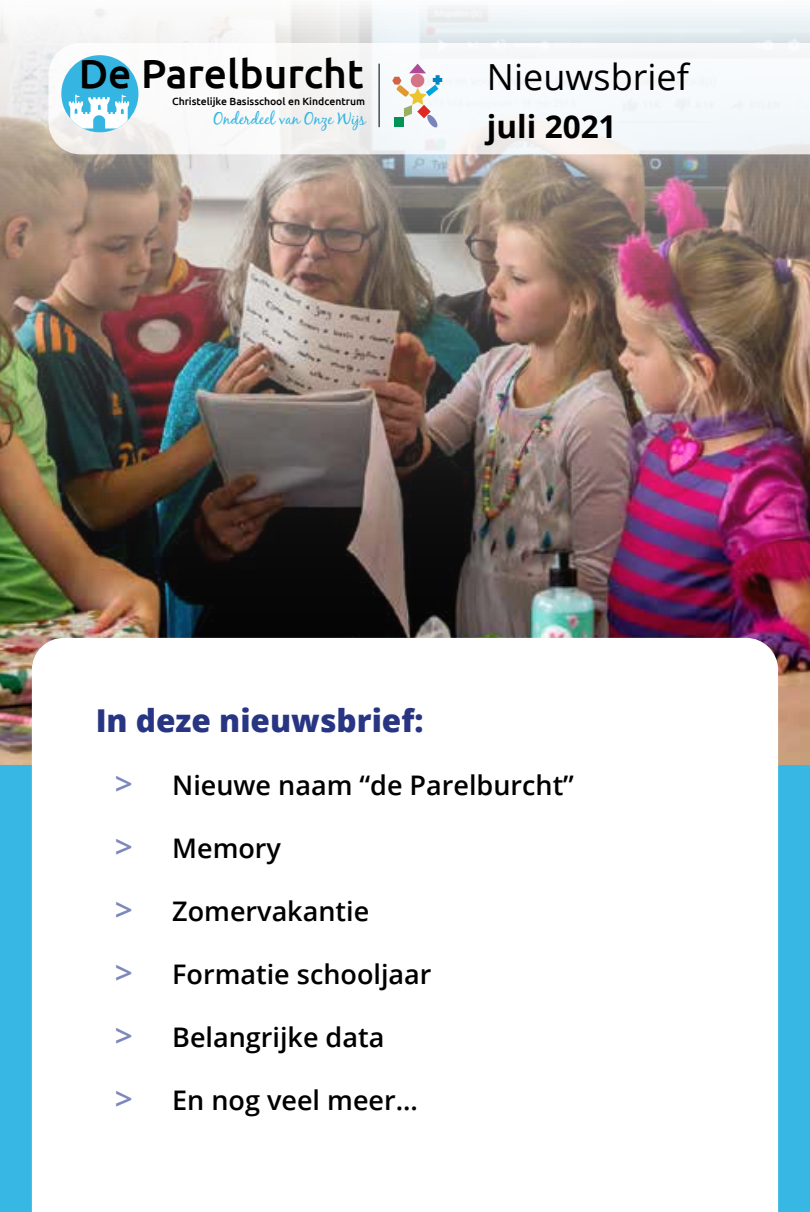
<style>
.page{position:relative;width:810px;height:1212px;background:#fff}
.page>*{position:absolute;margin:0;border:0;box-sizing:border-box;transform-origin:0 0}
.t1{font:500 40.73px "Ubuntu";color:#000}
.t2{font:36px "Open Sans";color:#000}
.t3{font:800 31.5px "Open Sans";color:#283583}
.t4{font:700 31.5px "Open Sans";color:#000}
.t5{font:600 27px "Open Sans";color:#000}
.t6{font:16.43px "Black Jack";color:#35b6e2}
.t7{font:500 10.35px "Ubuntu";color:#000}
.s1{font-size:31.5px;color:#7c87bc}
</style>
<div class="page">
<img style="left:0;top:5px;width:810px;height:760px">
<svg style="left:48px;top:43px;width:762px;height:111px;fill:#f6f8fa"></svg>
<div style="left:0;top:765px;width:810px;height:447px;background:#37b7e3"></div>
<div style="left:32px;top:638px;width:746px;height:574px;background:#fff"></div>
<div style="left:61px;top:55px;width:77px;height:77px;background:#35b6e2;border-radius:50%"></div>
<svg style="left:392px;top:64px;width:50px;height:64px"></svg>
<hr style="left:379px;top:64px;width:1px;height:63px;background:#000">
<svg style="left:69px;top:95px;width:60px;height:33px"></svg>
<h1 class="t1" style="left:79px;top:48px;width:287px">De Parelburcht</h1>
<p class="t7" style="left:172px;top:95px;width:195px">Christelijke Basisschool en Kindcentrum</p>
<p class="t6" style="left:213px;top:109px;width:154px">Onderdeel van Onze Wijs</p>
<h2 class="t2" style="left:487px;top:53px;width:203px">Nieuwsbrief</h2>
<p class="t4" style="left:487px;top:104px;width:131px">juli 2021</p>
<p class="t3" style="left:96px;top:697px;width:329px">In deze nieuwsbrief:</p>
<p class="t5" style="left:115px;top:767px;width:461px"><span class="s1">&gt;</span> Nieuwe naam “de Parelburcht”</p>
<p class="t5" style="left:115px;top:830px;width:168px"><span class="s1">&gt;</span> Memory</p>
<p class="t5" style="left:115px;top:893px;width:256px"><span class="s1">&gt;</span> Zomervakantie</p>
<p class="t5" style="left:115px;top:956px;width:318px"><span class="s1">&gt;</span> Formatie schooljaar</p>
<p class="t5" style="left:115px;top:1019px;width:271px"><span class="s1">&gt;</span> Belangrijke data</p>
<p class="t5" style="left:115px;top:1082px;width:305px"><span class="s1">&gt;</span> En nog veel meer...</p>
</div>
